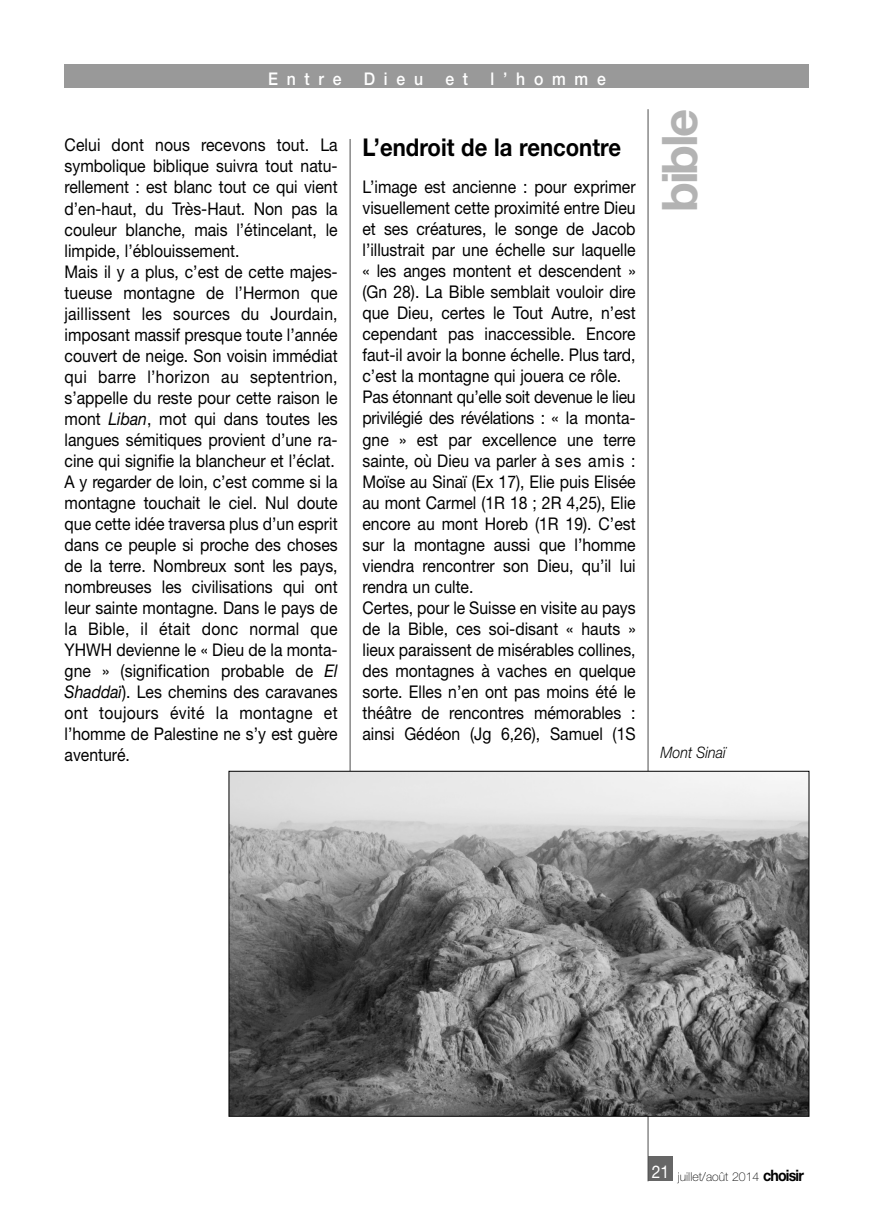
<style>
.page{position:relative;width:874px;height:1221px;background:#fff}
.page>*{position:absolute;margin:0;border:0;box-sizing:border-box;transform-origin:0 0}
.t1{font:700 49px "Helvetica Neue";letter-spacing:-.055em;color:#b3b3b3}
.t2{font:700 24.5px "Helvetica Neue";color:#000;scale:.9 1}
.t3{font:17.5px/21px "Helvetica Neue";color:#000;scale:.9 1}
.t4{font:500 17.5px "Helvetica Neue";letter-spacing:.555em;color:#fff;scale:.9 1}
.t5{font:17.5px "Helvetica Neue";color:#fff;scale:.9 1}
.t6{font:italic 300 15.75px "Helvetica Neue";color:#000;scale:.9 1}
.t7{font:100 12.25px "Helvetica Neue";color:#000}
.s1{font-style:italic}
.s2{font-weight:700;font-size:15.75px}
</style>
<div class="page">
<div style="left:64px;top:64px;width:745px;height:24px;background:#999"></div>
<hr style="left:349px;top:139px;width:1px;height:977px;background:#4d4d4d">
<div style="left:647px;top:1156px;width:25px;height:25px;background:#666"></div>
<hr style="left:647px;top:109px;width:1px;height:1072px;background:#4d4d4d">
<img style="left:230px;top:772px;width:577px;height:342px">
<p class="t4" style="left:268px;top:72px;width:83px">Entre</p>
<p class="t4" style="left:363px;top:72px;width:67px">Dieu</p>
<p class="t4" style="left:445px;top:72px;width:27px">e t</p>
<p class="t4" style="left:490px;top:72px;width:130px">l’homme</p>
<p class="t3" style="left:64px;top:136px;width:305px">Celui dont nous recevons tout. La symbolique biblique suivra tout natu&shy;rellement : est blanc tout ce qui vient d’en-haut, du Très-Haut. Non pas la couleur blanche, mais l’étincelant, le limpide, l’éblouissement.<br>Mais il y a plus, c’est de cette majes&shy;tueuse montagne de l’Hermon que jaillissent les sources du Jourdain, imposant massif presque toute l’année couvert de neige. Son voisin immédiat qui barre l’horizon au septentrion, s’appelle du reste pour cette raison le mont <span class="s1">Liban</span>, mot qui dans toutes les langues sémitiques provient d’une ra&shy;cine qui signifie la blancheur et l’éclat.<br>A y regarder de loin, c’est comme si la montagne touchait le ciel. Nul doute que cette idée traversa plus d’un esprit dans ce peuple si proche des choses de la terre. Nombreux sont les pays, nombreuses les civilisations qui ont leur sainte montagne. Dans le pays de la Bible, il était donc normal que YHWH devienne le « Dieu de la monta&shy;gne » (signification probable de <span class="s1">El Shaddaï</span>). Les chemins des caravanes ont toujours évité la montagne et l’homme de Palestine ne s’y est guère aventuré.</p>
<h2 class="t2" style="left:362px;top:139px;width:288px">L’endroit de la rencontre</h2>
<p class="t3" style="left:362px;top:178px;width:305px">L’image est ancienne : pour exprimer visuellement cette proximité entre Dieu et ses créatures, le songe de Jacob l’illustrait par une échelle sur laquelle « les anges montent et descendent » (Gn 28). La Bible semblait vouloir dire que Dieu, certes le Tout Autre, n’est cependant pas inaccessible. Encore faut-il avoir la bonne échelle. Plus tard, c’est la montagne qui jouera ce rôle.<br>Pas étonnant qu’elle soit devenue le lieu privilégié des révélations : « la monta&shy;gne » est par excellence une terre sainte, où Dieu va parler à ses amis :<br>Moïse au Sinaï (Ex 17), Elie puis Elisée au mont Carmel (1R 18 ; 2R 4,25), Elie encore au mont Horeb (1R 19). C’est sur la montagne aussi que l’homme viendra rencontrer son Dieu, qu’il lui rendra un culte.<br>Certes, pour le Suisse en visite au pays de la Bible, ces soi-disant « hauts » lieux paraissent de misérables collines, des montagnes à vaches en quelque sorte. Elles n’en ont pas moins été le théâtre de rencontres mémorables : ainsi Gédéon (Jg 6,26), Samuel (1S</p>
<h1 class="t1" style="left:649px;top:212px;width:104px;rotate:-90deg">bible</h1>
<p class="t6" style="left:660px;top:743px;width:74px">Mont Sinaï</p>
<p class="t5" style="left:651px;top:1165px;width:21px">21</p>
<p class="t7" style="left:677px;top:1172px;width:128px">juillet/août 2014 <span class="s2">choisir</span></p>
</div>
